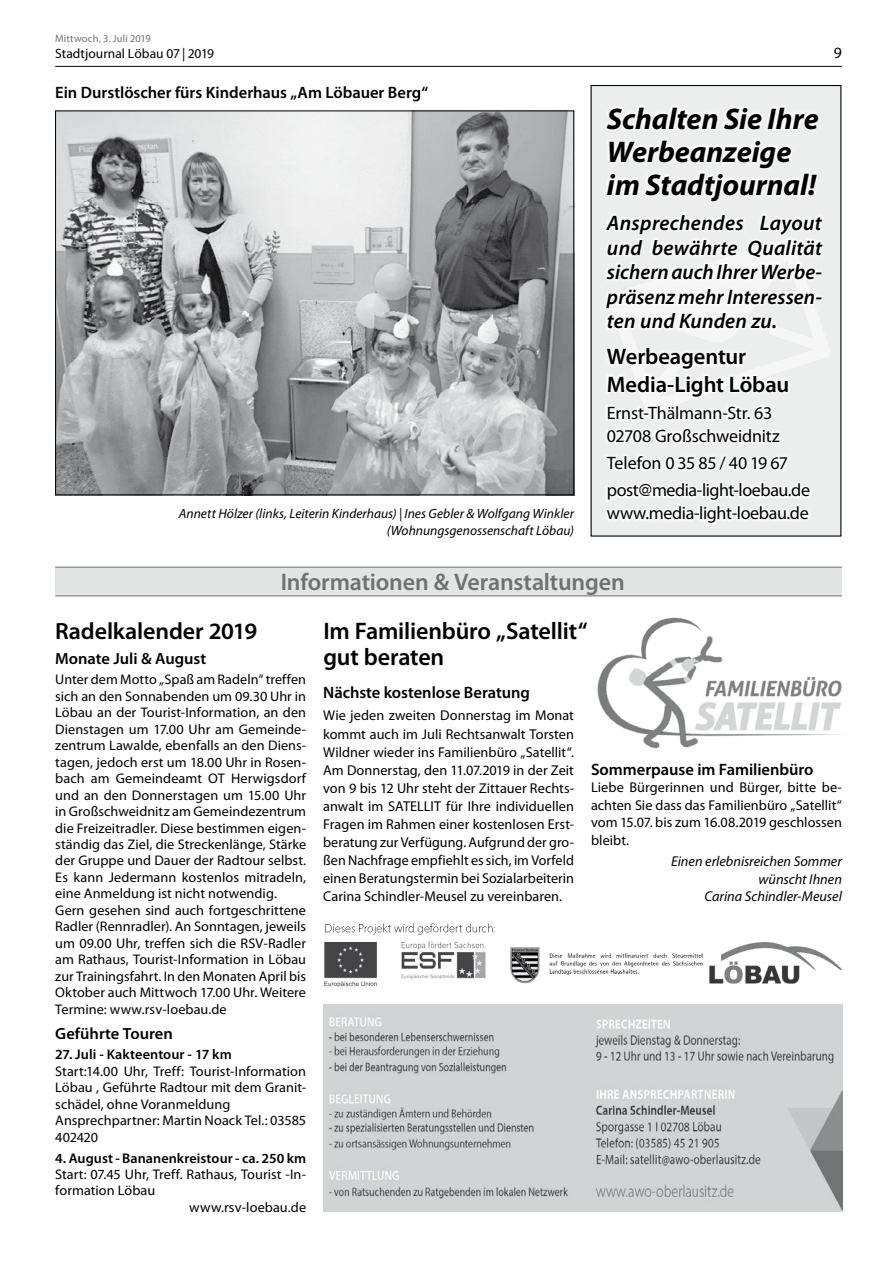
<style>
.page{position:relative;width:893px;height:1263px;background:#fff}
.page>*{position:absolute;margin:0;border:0;box-sizing:border-box;transform-origin:0 0}
.t1{font:italic 700 30px/33.2px "Myriad Pro";color:#000}
.t2{font:600 24px/26.2px "Myriad Pro";letter-spacing:-.01em;color:#000}
.t3{font:600 24px "Myriad Pro";letter-spacing:-.005em;color:#707172}
.t4{font:600 23.55px "Myriad Pro";letter-spacing:-.005em;color:#000}
.t5{font:600 22.5px/27.5px "Myriad Pro";letter-spacing:-.005em;color:#000}
.t6{font:italic 600 21px/24.5px "Myriad Pro";letter-spacing:.005em;color:#000;text-align:justify}
.t7{font:18px/23px "Myriad Pro";letter-spacing:-.02em;color:#000}
.t8{font:600 16.5px "Myriad Pro";color:#000}
.t9{font:600 16.2px "Myriad Pro";color:#000}
.t10{font:15.75px "Myriad Pro";color:#000}
.t11{font:14.25px/18.1px "Myriad Pro";color:#000;text-align:justify}
.t12{font:italic 14.25px/17.5px "Myriad Pro";color:#000;text-align:right}
.t13{font:13.95px/16.5px "Myriad Pro";letter-spacing:.005em;color:#000}
.t14{font:600 13.95px "Myriad Pro";letter-spacing:.005em;color:#000}
.t15{font:italic 13.5px/16.8px "Myriad Pro";color:#000;text-align:right}
.t16{font:13.5px "Myriad Pro";color:#000}
.t17{font:10.5px "Myriad Pro";letter-spacing:.01em;color:#707172}
.s1{font-family:"Frugal Sans";font-weight:300}
</style>
<div class="page">
<hr style="left:55px;top:66px;width:787px;height:1px;background:#000">
<div style="left:591px;top:86px;width:250px;height:450px;background:#eceded"></div>
<div style="left:603px;top:104px;width:223px;height:422px;background:#f4f4f4"></div>
<img style="left:57px;top:113px;width:515px;height:380px">
<div style="left:55px;top:567px;width:787px;height:28px;background:#e3e4e4"></div>
<hr style="left:55px;top:567px;width:787px;height:1px;background:#707172">
<hr style="left:55px;top:595px;width:787px;height:1px;background:#707172">
<img style="left:324px;top:923px;width:519px;height:64px">
<img style="left:597px;top:617px;width:245px;height:132px">
<div style="left:561px;top:619px;width:9px;height:9px;border:6px solid #fff;border-radius:50%"></div>
<svg style="left:563px;top:619px;width:7px;height:9px"></svg>
<svg style="left:318px;top:490px;width:238px;height:107px"></svg>
<img style="left:323px;top:1004px;width:519px;height:208px">
<p class="t17" style="left:55px;top:32px;width:97px">Mittwoch, 3. Juli 2019</p>
<p class="t16" style="left:55px;top:45px;width:160px">Stadtjournal Löbau 07 | 2019</p>
<p class="t8" style="left:55px;top:82px;width:374px">Ein Durstlöscher fürs Kinderhaus „Am Löbauer Berg“</p>
<h1 class="t1" style="left:607px;top:101px;width:213px">Schalten Sie Ihre<br>Werbeanzeige im Stadtjournal!</h1>
<h3 class="t6" style="left:607px;top:210px;width:216px">Ansprechendes Layout und bewährte Qualität sichern auch Ihrer Werbe&shy;präsenz mehr Interessen&shy;ten und Kunden zu.</h3>
<h3 class="t5" style="left:607px;top:342px;width:184px">Werbeagentur<br>Media-Light Löbau</h3>
<p class="t7" style="left:607px;top:401px;width:174px">Ernst-Thälmann-Str. 63<br>02708 Großschweidnitz</p>
<p class="t7" style="left:607px;top:449px;width:205px;line-height:27.3px">Telefon 0 35 85 / 40 19 67 post<span class="s1">@</span>media-light-loebau.de</p>
<p class="t7" style="left:607px;top:501px;width:203px">www.media-light-loebau.de</p>
<p class="t15" style="left:179px;top:505px;width:397px">Annett Hölzer (links, Leiterin Kinderhaus) | Ines Gebler &amp; Wolfgang Winkler (Wohnungsgenossenschaft Löbau)</p>
<h2 class="t3" style="left:281px;top:567px;width:346px">Informationen &amp; Veranstaltungen</h2>
<p class="t10" style="left:834px;top:43px;width:10px">9</p>
<h3 class="t4" style="left:55px;top:616px;width:203px">Radelkalender 2019</h3>
<p class="t9" style="left:55px;top:648px;width:153px">Monate Juli &amp; August</p>
<p class="t13" style="left:55px;top:671px;width:252px">Unter dem Motto „Spaß am Radeln“ treffen sich an den Sonnabenden um 09.30 Uhr in Löbau an der Tourist-Information, an den Dienstagen um 17.00 Uhr am Gemeinde&shy;zentrum Lawalde, ebenfalls an den Diens&shy;tagen, jedoch erst um 18.00 Uhr in Rosen&shy;bach am Gemeindeamt OT Herwigsdorf und an den Donnerstagen um 15.00 Uhr in Großschweidnitz am Gemeindezentrum die Freizeitradler. Diese bestimmen eigen&shy;ständig das Ziel, die Streckenlänge, Stärke der Gruppe und Dauer der Radtour selbst.<br>Es kann Jedermann kostenlos mitradeln, eine Anmeldung ist nicht notwendig.<br>Gern gesehen sind auch fortgeschrittene Radler (Rennradler). An Sonntagen, jeweils um 09.00 Uhr, treffen sich die RSV-Radler am Rathaus, Tourist-Information in Löbau zur Trainingsfahrt. In den Monaten April bis Oktober auch Mittwoch 17.00 Uhr. Weitere Termine: www.rsv-loebau.de</p>
<p class="t9" style="left:55px;top:1023px;width:119px">Geführte Touren</p>
<p class="t14" style="left:55px;top:1046px;width:178px">27. Juli - Kakteentour - 17 km</p>
<p class="t13" style="left:55px;top:1063px;width:252px">Start:14.00 Uhr, Treff: Tourist-Information Löbau , Geführte Radtour mit dem Granit&shy;schädel, ohne Voranmeldung Ansprechpartner: Martin Noack Tel.: 03585<br>402420</p>
<p class="t14" style="left:55px;top:1149px;width:252px">4. August - Bananenkreistour - ca. 250 km</p>
<p class="t13" style="left:55px;top:1166px;width:252px">Start: 07.45 Uhr, Treff. Rathaus, Tourist -In-</p>
<p class="t13" style="left:55px;top:1182px;width:102px">formation Löbau</p>
<p class="t13" style="left:189px;top:1199px;width:119px">www.rsv-loebau.de</p>
<h2 class="t2" style="left:323px;top:617px;width:266px">Im Familienbüro „Satellit“ gut beraten</h2>
<p class="t8" style="left:323px;top:682px;width:208px">Nächste kostenlose Beratung</p>
<p class="t11" style="left:323px;top:706px;width:252px">Wie jeden zweiten Donnerstag im Monat kommt auch im Juli Rechtsanwalt Torsten Wildner wieder ins Familienbüro „Satellit“.<br>Am Donnerstag, den 11.07.2019 in der Zeit von 9 bis 12 Uhr steht der Zittauer Rechts&shy;anwalt im SATELLIT für Ihre individuellen Fragen im Rahmen einer kostenlosen Erst&shy;beratung zur Verfügung. Aufgrund der gro&shy;ßen Nachfrage empfiehlt es sich, im Vorfeld einen Beratungstermin bei Sozialarbeiterin Carina Schindler-Meusel zu vereinbaren.</p>
<p class="t8" style="left:591px;top:759px;width:224px">Sommerpause im Familienbüro</p>
<p class="t11" style="left:591px;top:778px;width:252px;line-height:17.5px">Liebe Bürgerinnen und Bürger, bitte be&shy;achten Sie dass das Familienbüro „Satellit“ vom 15.07. bis zum 16.08.2019 geschlossen bleibt.</p>
<p class="t12" style="left:671px;top:853px;width:172px">Einen erlebnisreichen Sommer wünscht Ihnen<br>Carina Schindler-Meusel</p>
</div>
